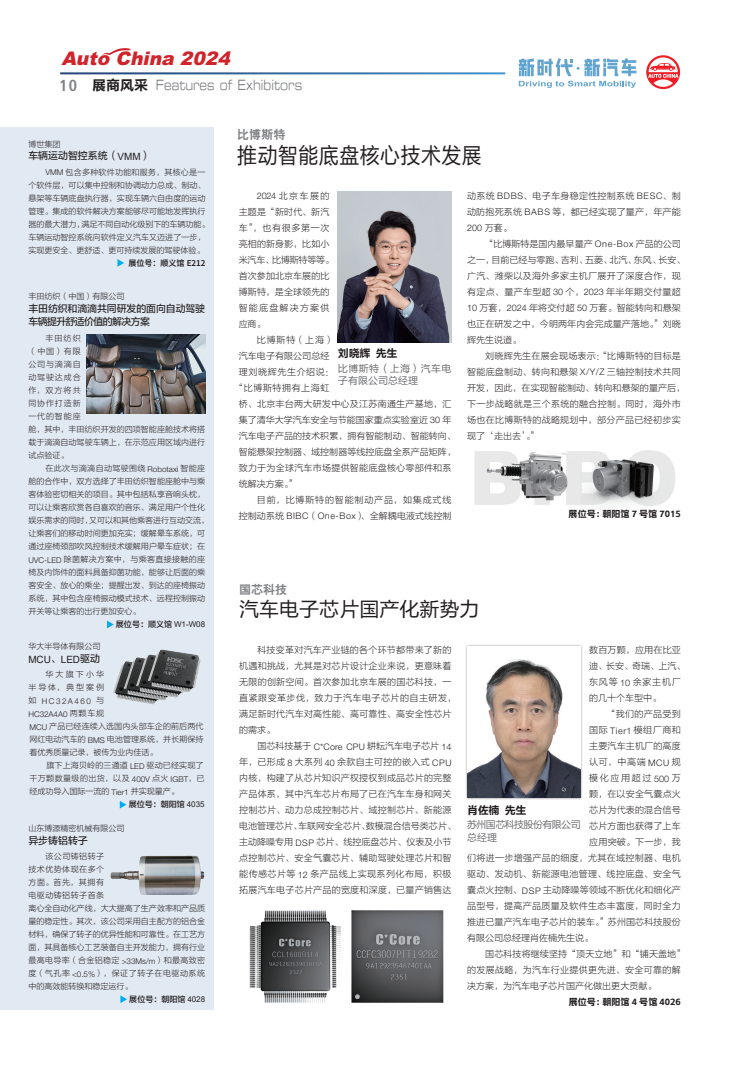
<style>
.page{position:relative;width:738px;height:1078px;background:#fff}
.page>*{position:absolute;margin:0;border:0;box-sizing:border-box;transform-origin:0 0}
.t1{font:22px "FZLTHJW GB1 0";letter-spacing:.03em;color:#231f20;scale:.9 1}
.t2{font:20px "FZLTHK GBK1 0";color:#231f20}
.t3{font:italic 900 18.7px "Arial";color:#d1232a}
.t4{font:700 condensed 16px "Frutiger LT Std";color:#808285}
.t5{font:14px "Eurostile Extended Two";letter-spacing:.01em;color:#808285;scale:.7 1}
.t6{font:12px "H Yb 2 gj";color:#808285}
.t7{font:11px "FZLTCHJW GB1 0";letter-spacing:-.025em;color:#231f20}
.t8{font:10px/13px "FZLTZHUNHK GBK1 0";letter-spacing:-.01em;color:#231f20}
.t9{font:10px/12px "FZLTHK GBK1 0";color:#6c6d70}
.t10{font:10px/12px "FZLTHK GBK1 0";letter-spacing:-.06em;color:#6c6d70}
.t11{font:10px "Arial";color:#231f20}
.t12{font:9px/16px "FZLTXHK GBK1 0";letter-spacing:.025em;color:#231f20}
.t13{font:9px "FZLTXHK GBK1 0";color:#231f20}
.t14{font:9px "FZLTXHK GBK1 0";letter-spacing:.005em;color:#231f20}
.t15{font:9px "Alimama Shu Hei Ti";color:#231f20}
.t16{font:9px "FZLTXHK GBK1 0";letter-spacing:.09em;color:#231f20}
.t17{font:9px "FZLTXHK GBK1 0";letter-spacing:.07em;color:#231f20}
.t18{font:9px "FZLTXHK GBK1 0";letter-spacing:.065em;color:#231f20}
.t19{font:300 9px "Helvetica Neue LT Pro";color:#231f20}
.t20{font:8px/13px "FZLTXHK GBK1 0";letter-spacing:.005em;color:#231f20}
.t21{font:8px "FZLTZHK GBK1 0";color:#231f20}
.t22{font:300 8px/13px "Helvetica Neue LT Pro";letter-spacing:.09em;color:#231f20}
.t23{font:8px/13px "FZLTXHK GBK1 0";letter-spacing:.255em;color:#231f20;text-align:right}
.t24{font:8px "Dream Han Sans CN W20";color:#231f20}
.s1{font-family:"FZLTCHJW GB1 0";color:#231f20}
.s2{font-family:"Arial"}
.s3{font-family:"Helvetica Neue LT Pro";font-weight:300}
.s4{font-family:"FZLTZHUNHK GBK1 0"}
.s5{font-family:"FZLTXHK GBK1 0";font-weight:400}
</style>
<div class="page">
<img style="left:338px;top:192px;width:113px;height:151px">
<div style="left:0;top:127px;width:213px;height:882px;background:#e1e9f2"></div>
<svg style="left:468px;top:799px;width:112px;height:1px"></svg>
<div style="left:464px;top:643px;width:118px;height:156px;background:#231f20;opacity:.5"></div>
<div style="left:467px;top:646px;width:113px;height:151px;background:#fff"></div>
<img style="left:467px;top:659px;width:113px;height:138px">
<img style="left:351px;top:910px;width:93px;height:93px">
<img style="left:249px;top:910px;width:92px;height:93px">
<img style="left:474px;top:450px;width:201px;height:56px">
<svg style="left:107px;top:620px;width:7px;height:8px"></svg>
<img style="left:86px;top:334px;width:119px;height:80px">
<svg style="left:117px;top:259px;width:7px;height:8px"></svg>
<svg style="left:120px;top:801px;width:6px;height:7px"></svg>
<img style="left:113px;top:649px;width:88px;height:56px">
<svg style="left:120px;top:995px;width:7px;height:7px"></svg>
<img style="left:110px;top:855px;width:95px;height:40px">
<svg style="left:102px;top:48px;width:29px;height:7px"></svg>
<svg style="left:646px;top:55px;width:33px;height:34px"></svg>
<svg style="left:518px;top:58px;width:118px;height:30px"></svg>
<h3 class="t3" style="left:61px;top:45px;width:175px">Auto China 2024</h3>
<h3 class="t5" style="left:92px;top:75px;width:301px"><span class="s1">展商风采</span> Features of Exhibitors</h3>
<h3 class="t4" style="left:59px;top:76px;width:20px">10</h3>
<p class="t20" style="left:28px;top:137px;width:33px">博世集团</p>
<p class="t8" style="left:28px;top:149px;width:124px">车辆运动智控系统（<span class="s2">VMM</span>）</p>
<p class="t20" style="left:28px;top:165px;width:182px;text-indent:17px"><span class="s3">VMM</span> 包含多种软件功能和服务，其核心是一个软件层，可以集中控制和协调动力总成、制动、悬架等车辆底盘执行器，实现车辆六自由度的运动管理。集成的软件解决方案能够尽可能地发挥执行器的最大潜力，满足不同自动化级别下的车辆功能。车辆运动智控系统向软件定义汽车又迈进了一步，实现更安全、更舒适、更可持续发展的驾驶体验。</p>
<p class="t24" style="left:128px;top:258px;width:78px">展位号：顺义馆 E212</p>
<p class="t20" style="left:28px;top:290px;width:97px">丰田纺织（中国）有限公司</p>
<p class="t8" style="left:28px;top:302px;width:178px">丰田纺织和滴滴共同研发的面向自动驾驶车辆提升舒适价值的解决方案</p>
<p class="t20" style="left:28px;top:332px;width:178px;text-indent:17px">丰田纺织<br>（中国）有限<br>公司与滴滴自<br>动驾驶达成合<br>作，双方将共<br>同协作打造新<br>一代的智能座<br>舱，其中，丰田纺织开发的四项智能座舱技术将搭载于滴滴自动驾驶车辆上，在示范应用区域内进行试点验证。</p>
<p class="t20" style="left:28px;top:462px;width:182px;text-indent:17px">在此次与滴滴自动驾驶围绕 <span class="s3">Robotaxi</span> 智能座舱的合作中，双方选择了丰田纺织智能座舱中与乘客体验密切相关的项目。其中包括私享音响头枕，可以让乘客欣赏各自喜欢的音乐、满足用户个性化娱乐需求的同时，又可以和其他乘客进行互动交流，让乘客们的移动时间更加充实；缓解晕车系统，可通过座椅颈部吹风控制技术缓解用户晕车症状；在<br><span class="s3">UVC-LED</span> 除菌解决方案中，与乘客直接接触的座椅及内饰件的面料具备抑菌功能，能够让后面的乘客安全、放心的乘坐；提醒出发、到达的座椅振动系统，其中包含座椅振动模式技术、远程控制振动开关等让乘客的出行更加安心。</p>
<p class="t21" style="left:116px;top:620px;width:91px">展位号：顺义馆 <span class="s2">W1-W08</span></p>
<p class="t20" style="left:28px;top:640px;width:73px">华大半导体有限公司</p>
<p class="t11" style="left:28px;top:652px;width:73px">MCU<span class="s4">、</span>LED<span class="s4">驱动</span></p>
<p class="t23" style="left:28px;top:668px;width:77px">华大旗下小华<br>半导体，典型案例</p>
<p class="t22" style="left:28px;top:694px;width:77px"><span class="s5">如</span> HC32A460 <span class="s5">与<br></span>HC32A4A0 <span class="s5">两颗车规</span></p>
<p class="t20" style="left:29px;top:720px;width:175px;text-align:justify"><span class="s3">MCU</span> 产品已经连续入选国内头部车企的前后两代网红电动汽车的 <span class="s3">BMS</span> 电池管理系统，并长期保持着优秀质量记录，被传为业内佳话。</p>
<p class="t20" style="left:29px;top:759px;width:177px;text-indent:17px">旗下上海贝岭的三通道 <span class="s3">LED</span> 驱动已经实现了千万颗数量级的出货，以及 <span class="s3">400V</span> 点火 <span class="s3">IGBT</span>，已经成功导入国际一流的 <span class="s3">Tier1</span> 并实现量产。</p>
<p class="t21" style="left:129px;top:800px;width:77px">展位号：朝阳馆 <span class="s2">4035</span></p>
<p class="t20" style="left:28px;top:821px;width:97px">山东博源精密机械有限公司</p>
<p class="t8" style="left:28px;top:833px;width:61px">异步铸铝转子</p>
<p class="t20" style="left:28px;top:849px;width:178px;text-indent:17px">该公司铸铝转子<br>技术优势体现在多个<br>方面。首先，其拥有<br>电驱动铸铝转子首条<br>离心全自动化产线，大大提高了生产效率和产品质量的稳定性。其次，该公司采用自主配方的铝合金材料，确保了转子的优异性能和可靠性。在工艺方面，其具备核心工艺装备自主开发能力，拥有行业最高电导率（合金铝稳定 <span class="s3">&gt;33Ms/m</span>）和最高致密度（气孔率 <span class="s3">&lt;0.5%</span>），保证了转子在电驱动系统中的高效能转换和稳定运行。</p>
<p class="t21" style="left:129px;top:994px;width:77px">展位号：朝阳馆 <span class="s2">4028</span></p>
<h3 class="t6" style="left:237px;top:128px;width:50px">比博斯特</h3>
<h1 class="t1" style="left:237px;top:144px;width:273px">推动智能底盘核心技术发展</h1>
<p class="t12" style="left:238px;top:188px;width:97px;text-indent:18px"><span class="s3">2024</span> 北京车展的主题是“新时代、新汽车”，也有很多第一次亮相的新身影，比如小米汽车、比博斯特等等。首次参加北京车展的比博斯特，是全球领先的智能底盘解决方案供应商。</p>
<p class="t12" style="left:257px;top:332px;width:78px">比博斯特（上海）</p>
<p class="t14" style="left:238px;top:350px;width:92px">汽车电子有限公司总经</p>
<p class="t17" style="left:238px;top:366px;width:97px">理刘晓辉先生介绍说：</p>
<p class="t18" style="left:234px;top:382px;width:97px">“比博斯特拥有上海虹</p>
<p class="t12" style="left:238px;top:396px;width:214px">桥、北京丰台两大研发中心及江苏南通生产基地，汇</p>
<p class="t13" style="left:238px;top:414px;width:214px">集了清华大学汽车安全与节能国家重点实验室近 <span class="s3">30</span> 年</p>
<p class="t14" style="left:238px;top:430px;width:218px">汽车电子产品的技术积累，拥有智能制动、智能转向、</p>
<p class="t14" style="left:238px;top:446px;width:218px">智能悬架控制器、域控制器等线控底盘全系产品矩阵，</p>
<p class="t12" style="left:238px;top:460px;width:214px">致力于为全球汽车市场提供智能底盘核心零部件和系</p>
<p class="t12" style="left:238px;top:476px;width:60px">统解决方案。”</p>
<p class="t16" style="left:257px;top:494px;width:196px">目前，比博斯特的智能制动产品，如集成式线</p>
<p class="t12" style="left:238px;top:508px;width:214px">控制动系统 <span class="s3">BIBC</span>（<span class="s3">One-Box</span>）、全解耦电液式线控制</p>
<p class="t7" style="left:338px;top:347px;width:61px">刘晓辉 先生</p>
<p class="t9" style="left:338px;top:362px;width:115px">比博斯特（上海）汽车电子有限公司总经理</p>
<p class="t12" style="left:466px;top:188px;width:215px">动系统 <span class="s3">BDBS</span>、电子车身稳定性控制系统 <span class="s3">BESC</span>、制动防抱死系统 <span class="s3">BABS</span> 等，都已经实现了量产，年产能</p>
<p class="t19" style="left:466px;top:222px;width:46px">200 <span class="s5">万套。</span></p>
<p class="t12" style="left:467px;top:236px;width:219px;text-indent:17px">“比博斯特是国内最早量产 <span class="s3">One-Box</span> 产品的公司之一，目前已经与零跑、吉利、五菱、北汽、东风、长安、广汽、潍柴以及海外多家主机厂展开了深度合作，现有定点、量产车型超 <span class="s3">30</span> 个，<span class="s3">2023</span> 年半年期交付量超<br><span class="s3">10</span> 万套，<span class="s3">2024</span> 年将交付超 <span class="s3">50</span> 万套。智能转向和悬架也正在研发之中，今明两年内会完成量产落地。”刘晓辉先生说道。</p>
<p class="t12" style="left:467px;top:348px;width:219px;text-indent:18px">刘晓辉先生在展会现场表示：“比博斯特的目标是智能底盘制动、转向和悬架 <span class="s3">X/Y/Z</span> 三轴控制技术共同开发，因此，在实现智能制动、转向和悬架的量产后，下一步战略就是三个系统的融合控制。同时，海外市场也在比博斯特的战略规划中，部分产品已经初步实现了‘走出去’。”</p>
<p class="t15" style="left:568px;top:508px;width:114px">展位号：朝阳馆 7 号馆 7015</p>
<h3 class="t6" style="left:239px;top:583px;width:49px">国芯科技</h3>
<h2 class="t2" style="left:239px;top:598px;width:241px">汽车电子芯片国产化新势力</h2>
<p class="t12" style="left:239px;top:642px;width:218px;text-indent:18px">科技变革对汽车产业链的各个环节都带来了新的机遇和挑战，尤其是对芯片设计企业来说，更意味着无限的创新空间。首次参加北京车展的国芯科技，一直紧跟变革步伐，致力于汽车电子芯片的自主研发，满足新时代汽车对高性能、高可靠性、高安全性芯片的需求。</p>
<p class="t12" style="left:239px;top:738px;width:218px;text-indent:18px">国芯科技基于 <span class="s3">C*Core CPU</span> 耕耘汽车电子芯片 <span class="s3">14</span>年，已形成 <span class="s3">8</span> 大系列 <span class="s3">40</span> 余款自主可控的嵌入式 <span class="s3">CPU</span>内核，构建了从芯片知识产权授权到成品芯片的完整产品体系，其中汽车芯片布局了已在汽车车身和网关控制芯片、动力总成控制芯片、域控制芯片、新能源电池管理芯片、车联网安全芯片、数模混合信号类芯片、主动降噪专用 <span class="s3">DSP</span> 芯片、线控底盘芯片、仪表及小节点控制芯片、安全气囊芯片、辅助驾驶处理芯片和智能传感芯片等 <span class="s3">12</span> 条产品线上实现系列化布局，积极拓展汽车电子芯片产品的宽度和深度，已量产销售达</p>
<p class="t12" style="left:588px;top:642px;width:98px">数百万颗，应用在比亚迪、长安、奇瑞、上汽、东风等 <span class="s3">10</span> 余家主机厂的几十个车型中。</p>
<p class="t12" style="left:606px;top:706px;width:76px">“我们的产品受到</p>
<p class="t12" style="left:588px;top:722px;width:93px">国际 <span class="s3">Tier1</span> 模组厂商和</p>
<p class="t12" style="left:588px;top:738px;width:93px">主要汽车主机厂的高度</p>
<p class="t12" style="left:588px;top:754px;width:93px">认可，中高端 <span class="s3">MCU</span> 规</p>
<p class="t12" style="left:588px;top:770px;width:93px">模化应用超过 <span class="s3">500</span> 万</p>
<p class="t12" style="left:588px;top:786px;width:93px">颗，在以安全气囊点火</p>
<p class="t12" style="left:588px;top:802px;width:93px">芯片为代表的混合信号</p>
<p class="t12" style="left:588px;top:818px;width:93px">芯片方面也获得了上车</p>
<p class="t12" style="left:588px;top:834px;width:93px">应用突破。下一步，我</p>
<p class="t12" style="left:467px;top:850px;width:215px">们将进一步增强产品的细度，尤其在域控制器、电机</p>
<p class="t12" style="left:467px;top:866px;width:215px">驱动、发动机、新能源电池管理、线控底盘、安全气</p>
<p class="t12" style="left:467px;top:882px;width:215px">囊点火控制、<span class="s3">DSP</span> 主动降噪等领域不断优化和细化产</p>
<p class="t12" style="left:467px;top:898px;width:215px">品型号，提高产品质量及软件生态丰富度，同时全力</p>
<p class="t12" style="left:467px;top:914px;width:215px">推进已量产汽车电子芯片的装车。”苏州国芯科技股份</p>
<p class="t13" style="left:467px;top:933px;width:127px">有限公司总经理肖佐楠先生说。</p>
<p class="t12" style="left:485px;top:946px;width:201px">国芯科技将继续坚持“顶天立地”和“铺天盖地”</p>
<p class="t12" style="left:467px;top:962px;width:215px">的发展战略，为汽车行业提供更先进、安全可靠的解</p>
<p class="t13" style="left:467px;top:981px;width:190px">决方案，为汽车电子芯片国产化做出更大贡献。</p>
<p class="t15" style="left:568px;top:996px;width:114px">展位号：朝阳馆 4 号馆 4026</p>
<p class="t7" style="left:467px;top:804px;width:61px">肖佐楠 先生</p>
<p class="t10" style="left:467px;top:819px;width:115px">苏州国芯科技股份有限公司总经理</p>
</div>
